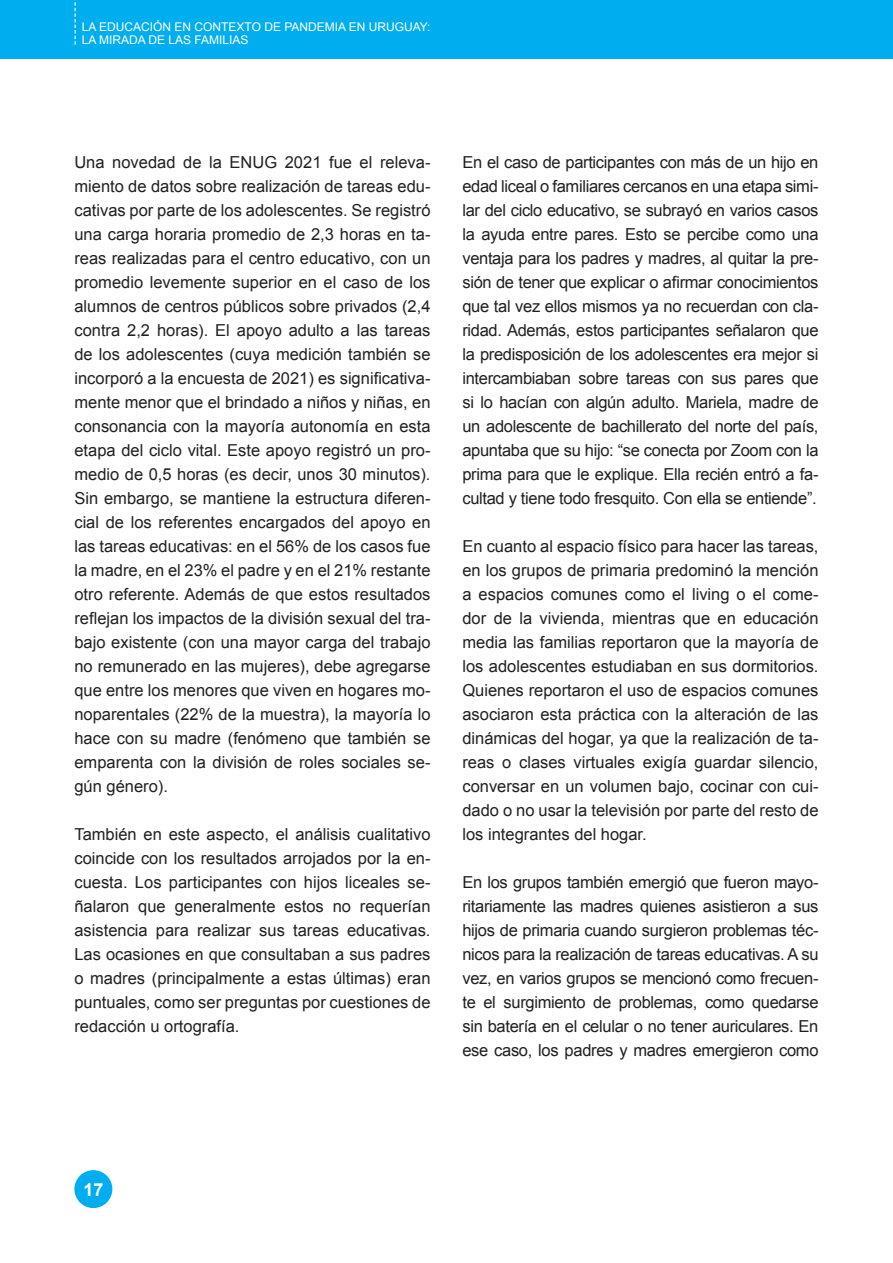
<style>
.page{position:relative;width:893px;height:1263px;background:#fff}
.page>*{position:absolute;margin:0;border:0;box-sizing:border-box;transform-origin:0 0}
.t1{font:700 18px "Arial";color:#fff}
.U-normal-2022{font:16.5px/24px "Arial";color:#231f20;text-align:justify}
.t2{font:12px/13.5px "Arial";color:#fff}
</style>
<div class="page">
<div style="left:0;top:0;width:893px;height:58px;background:#00aeef"></div>
<svg style="left:75px;top:0;width:1px;height:45px"></svg>
<div style="left:75px;top:1171px;width:37px;height:36px;background:#00aeef;border-radius:50%"></div>
<div style="left:74px;top:1170px;width:38px;height:38px;border:2px solid #00aeef;border-radius:50%"></div>
<p class="t2" style="left:82px;top:20px;width:350px">LA EDUCACIÓN EN CONTEXTO DE PANDEMIA EN URUGUAY:<br>LA MIRADA DE LAS FAMILIAS</p>
<p class="U-normal-2022" style="left:74px;top:150px;width:358px">Una novedad de la ENUG 2021 fue el releva&shy;miento de datos sobre realización de tareas edu&shy;cativas por parte de los adolescentes. Se registró una carga horaria promedio de 2,3 horas en ta&shy;reas realizadas para el centro educativo, con un promedio levemente superior en el caso de los alumnos de centros públicos sobre privados (2,4 contra 2,2 horas). El apoyo adulto a las tareas de los adolescentes (cuya medición también se incorporó a la encuesta de 2021) es significativa&shy;mente menor que el brindado a niños y niñas, en consonancia con la mayoría autonomía en esta etapa del ciclo vital. Este apoyo registró un pro&shy;medio de 0,5 horas (es decir, unos 30 minutos).<br>Sin embargo, se mantiene la estructura diferen&shy;cial de los referentes encargados del apoyo en las tareas educativas: en el 56% de los casos fue la madre, en el 23% el padre y en el 21% restante otro referente. Además de que estos resultados reflejan los impactos de la división sexual del tra&shy;bajo existente (con una mayor carga del trabajo no remunerado en las mujeres), debe agregarse que entre los menores que viven en hogares mo&shy;noparentales (22% de la muestra), la mayoría lo hace con su madre (fenómeno que también se emparenta con la división de roles sociales se&shy;gún género).</p>
<p class="U-normal-2022" style="left:74px;top:822px;width:358px">También en este aspecto, el análisis cualitativo coincide con los resultados arrojados por la en&shy;cuesta. Los participantes con hijos liceales se&shy;ñalaron que generalmente estos no requerían asistencia para realizar sus tareas educativas.<br>Las ocasiones en que consultaban a sus padres o madres (principalmente a estas últimas) eran puntuales, como ser preguntas por cuestiones de redacción u ortografía.</p>
<p class="U-normal-2022" style="left:462px;top:150px;width:358px">En el caso de participantes con más de un hijo en edad liceal o familiares cercanos en una etapa simi&shy;lar del ciclo educativo, se subrayó en varios casos la ayuda entre pares. Esto se percibe como una ventaja para los padres y madres, al quitar la pre&shy;sión de tener que explicar o afirmar conocimientos que tal vez ellos mismos ya no recuerdan con cla&shy;ridad. Además, estos participantes señalaron que la predisposición de los adolescentes era mejor si intercambiaban sobre tareas con sus pares que si lo hacían con algún adulto. Mariela, madre de un adolescente de bachillerato del norte del país, apuntaba que su hijo: “se conecta por Zoom con la prima para que le explique. Ella recién entró a fa&shy;cultad y tiene todo fresquito. Con ella se entiende”.</p>
<p class="U-normal-2022" style="left:462px;top:534px;width:358px">En cuanto al espacio físico para hacer las tareas, en los grupos de primaria predominó la mención a espacios comunes como el living o el come&shy;dor de la vivienda, mientras que en educación media las familias reportaron que la mayoría de los adolescentes estudiaban en sus dormitorios.<br>Quienes reportaron el uso de espacios comunes asociaron esta práctica con la alteración de las dinámicas del hogar, ya que la realización de ta&shy;reas o clases virtuales exigía guardar silencio, conversar en un volumen bajo, cocinar con cui&shy;dado o no usar la televisión por parte del resto de los integrantes del hogar.</p>
<p class="U-normal-2022" style="left:462px;top:870px;width:358px">En los grupos también emergió que fueron mayo&shy;ritariamente las madres quienes asistieron a sus hijos de primaria cuando surgieron problemas téc&shy;nicos para la realización de tareas educativas. A su vez, en varios grupos se mencionó como frecuen&shy;te el surgimiento de problemas, como quedarse sin batería en el celular o no tener auriculares. En ese caso, los padres y madres emergieron como</p>
<p class="t1" style="left:83px;top:1177px;width:22px">17</p>
</div>
